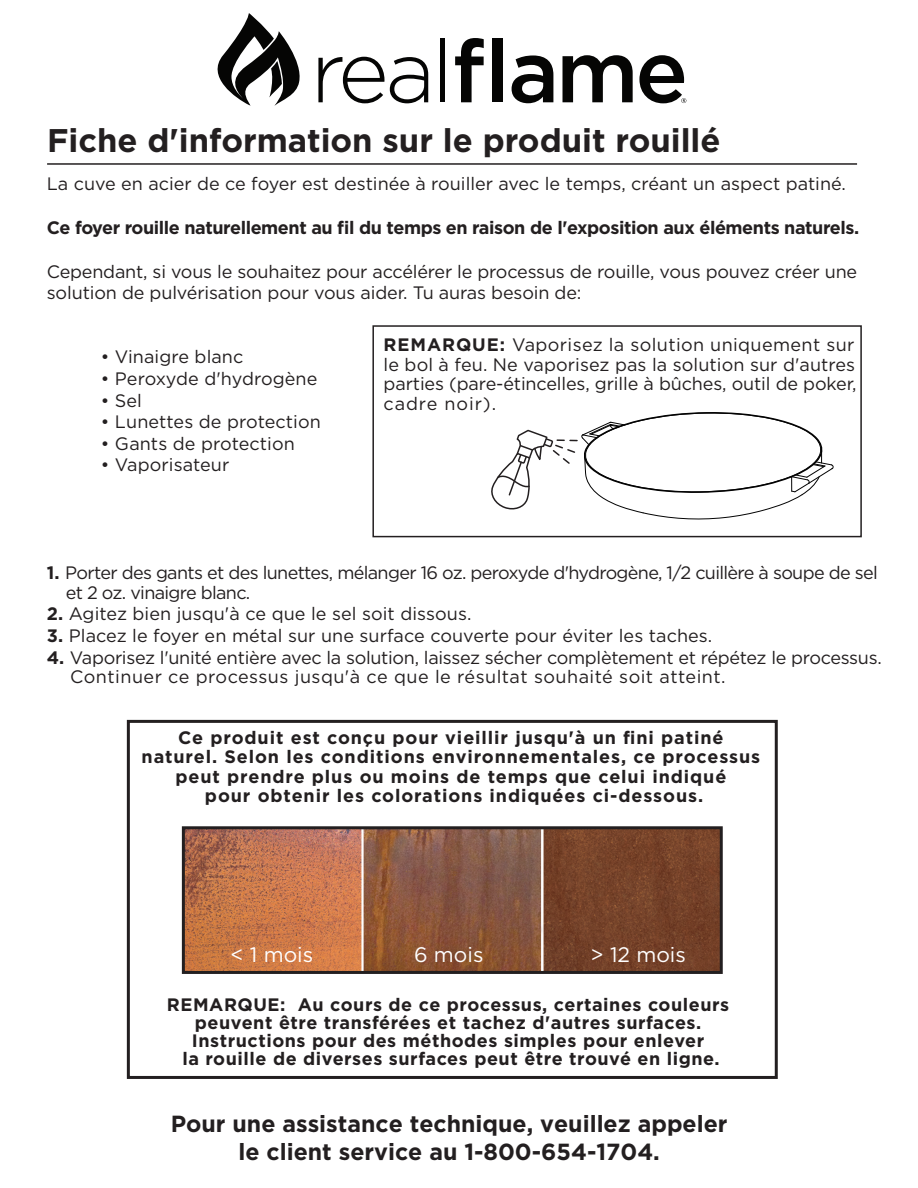
<style>
.page{position:relative;width:918px;height:1188px;background:#fff}
.page>*{position:absolute;margin:0;border:0;box-sizing:border-box;transform-origin:0 0}
.t1{font:700 32.7px "Gotham";color:#231f20}
.t2{font:700 23.25px/27.9px "Gotham";color:#231f20;text-align:center}
.t3{font:21px "Gotham";color:#fff}
.t4{font:18px/19.5px "Gotham";letter-spacing:-.01em;color:#231f20}
.t5{font:700 18px/19.5px "Gotham";letter-spacing:.05em;color:#231f20;text-align:center}
.t6{font:700 18px/18px "Gotham";letter-spacing:.03em;color:#231f20;text-align:center}
.t7{font:18px/19.5px "Gotham";letter-spacing:-.035em;color:#231f20}
.t8{font:700 18px "Gotham";letter-spacing:-.025em;color:#231f20}
.s1{font-weight:700}
</style>
<div class="page">
<svg style="left:318px;top:57px;width:66px;height:46px"></svg>
<svg style="left:390px;top:57px;width:38px;height:46px"></svg>
<hr style="left:441px;top:39px;width:4px;height:63px;background:#050504">
<svg style="left:455px;top:38px;width:29px;height:64px"></svg>
<div style="left:492px;top:39px;width:11px;height:63px;background:#050504"></div>
<svg style="left:512px;top:55px;width:41px;height:48px"></svg>
<svg style="left:563px;top:55px;width:70px;height:47px"></svg>
<svg style="left:639px;top:55px;width:47px;height:48px"></svg>
<svg style="left:217px;top:13px;width:83px;height:93px"></svg>
<hr style="left:47px;top:163px;width:810px;height:2px;background:#231f20">
<div style="left:127px;top:720px;width:651px;height:359px;border:3px solid #231f20"></div>
<div style="left:372px;top:325px;width:490px;height:212px;border:2px solid #231f20"></div>
<svg style="left:491px;top:412px;width:342px;height:108px"></svg>
<img style="left:186px;top:830px;width:533px;height:140px">
<div style="left:182px;top:826px;width:541px;height:148px;border:3px solid #231f20"></div>
<h1 class="t1" style="left:47px;top:119px;width:675px">Fiche d'information sur le produit rouillé</h1>
<p class="t4" style="left:47px;top:173px;width:801px">La cuve en acier de ce foyer est destinée à rouiller avec le temps, créant un aspect patiné.</p>
<p class="t8" style="left:47px;top:216px;width:814px">Ce foyer rouille naturellement au fil du temps en raison de l'exposition aux éléments naturels.</p>
<p class="t4" style="left:47px;top:260px;width:812px;line-height:21px">Cependant, si vous le souhaitez pour accélérer le processus de rouille, vous pouvez créer une solution de pulvérisation pour vous aider. Tu auras besoin de:</p>
<p class="t4" style="left:101px;top:347px;width:144px">• Vinaigre blanc</p>
<p class="t4" style="left:101px;top:368px;width:218px">• Peroxyde d'hydrogène</p>
<p class="t4" style="left:101px;top:390px;width:43px">• Sel</p>
<p class="t4" style="left:101px;top:412px;width:222px">• Lunettes de protection</p>
<p class="t4" style="left:101px;top:433px;width:196px">• Gants de protection</p>
<p class="t4" style="left:101px;top:455px;width:130px">• Vaporisateur</p>
<p class="t4" style="left:384px;top:335px;width:475px"><span class="s1">REMARQUE:</span> Vaporisez la solution uniquement sur le bol à feu. Ne vaporisez pas la solution sur d'autres parties (pare-étincelles, grille à bûches, outil de poker, cadre noir).</p>
<p class="t7" style="left:66px;top:563px;width:814px;text-indent:-19px"><span class="s1">1.</span> Porter des gants et des lunettes, mélanger 16 oz. peroxyde d'hydrogène, 1/2 cuillère à soupe de sel et 2 oz. vinaigre blanc.</p>
<p class="t4" style="left:47px;top:604px;width:426px"><span class="s1">2.</span> Agitez bien jusqu'à ce que le sel soit dissous.</p>
<p class="t4" style="left:47px;top:626px;width:667px"><span class="s1">3.</span> Placez le foyer en métal sur une surface couverte pour éviter les taches.</p>
<p class="t4" style="left:70px;top:647px;width:813px;text-indent:-23px"><span class="s1">4.</span> Vaporisez l'unité entière avec la solution, laissez sécher complètement et répétez le processus.<br>Continuer ce processus jusqu'à ce que le résultat souhaité soit atteint.</p>
<p class="t5" style="left:142px;top:728px;width:620px">Ce produit est conçu pour vieillir jusqu'à un fini patiné naturel. Selon les conditions environnementales, ce processus peut prendre plus ou moins de temps que celui indiqué<br>pour obtenir les colorations indiquées ci-dessous.</p>
<p class="t3" style="left:231px;top:941px;width:84px">&lt; 1 mois</p>
<p class="t3" style="left:414px;top:941px;width:71px">6 mois</p>
<p class="t3" style="left:591px;top:941px;width:97px">&gt; 12 mois</p>
<p class="t6" style="left:167px;top:995px;width:564px">REMARQUE: Au cours de ce processus, certaines couleurs peuvent être transférées et tachez d'autres surfaces.<br>Instructions pour des méthodes simples pour enlever<br>la rouille de diverses surfaces peut être trouvé en ligne.</p>
<p class="t2" style="left:171px;top:1110px;width:558px">Pour une assistance technique, veuillez appeler le client service au 1-800-654-1704.</p>
</div>
